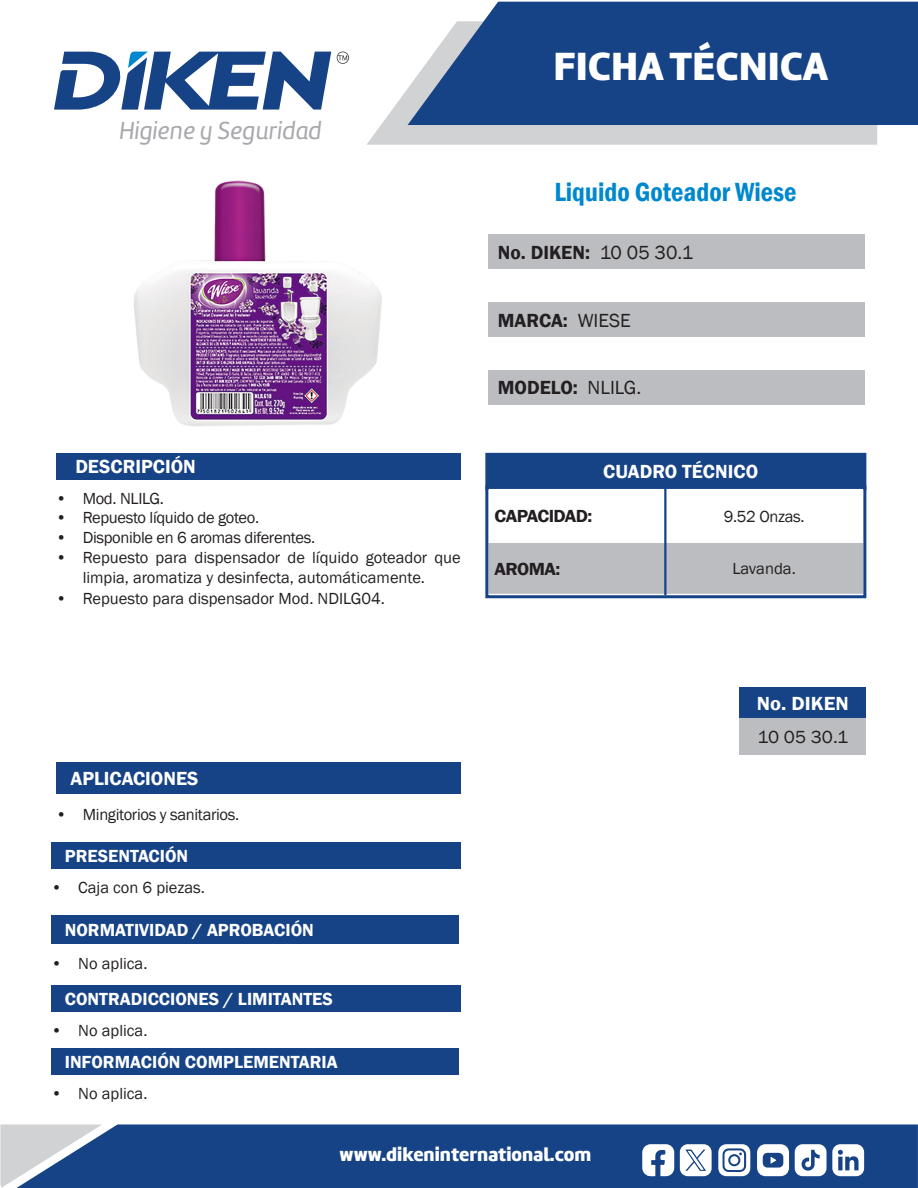
<style>
.page{position:relative;width:918px;height:1188px;background:#fff}
.page>*{position:absolute;margin:0;border:0;box-sizing:border-box;transform-origin:0 0}
.t1{font:40.8px "Amelia Basic Black";color:#fff}
.t2{font:600 condensed 27px "Franklin Gothic";color:#0088ce}
.t3{font:25.5px "Amelia Basic Italic";color:#a8a9ad}
.t4{font:600 19.5px "Franklin Gothic";color:#231f20}
.t5{font:600 19.5px "Franklin Gothic";color:#fff}
.t6{font:19.5px "Amelia Basic Black";color:#fff}
.t7{font:600 19.5px "Franklin Gothic";color:#fff;scale:1.05 1}
.t8{font:600 18px "Franklin Gothic";color:#fff}
.t9{font:600 18px "Franklin Gothic";letter-spacing:-.03em;color:#231f20;scale:1.05 1}
.t10{font:18px "Franklin Gothic";color:#231f20;scale:1.05 1}
.t11{font:16.5px/19.8px "Franklin Gothic";color:#231f20;text-align:center}
.t12{font:16.5px "Franklin Gothic";letter-spacing:-.02em;color:#231f20}
.s1{font-weight:400}
</style>
<div class="page">
<div style="left:102px;top:1124px;width:816px;height:64px;background:#164386"></div>
<svg style="left:0;top:1124px;width:102px;height:64px;background:#95a6be"></svg>
<svg style="left:367px;top:88px;width:510px;height:57px;background:#d5d6d8"></svg>
<svg style="left:408px;top:2px;width:510px;height:123px;background:#2b5490"></svg>
<svg style="left:54px;top:51px;width:277px;height:59px"></svg>
<svg style="left:337px;top:52px;width:12px;height:12px"></svg>
<svg style="left:680px;top:1144px;width:32px;height:32px"></svg>
<svg style="left:642px;top:1144px;width:32px;height:32px"></svg>
<svg style="left:718px;top:1144px;width:32px;height:32px"></svg>
<div style="left:730px;top:1156px;width:8px;height:8px;background:#fff;border-radius:50%"></div>
<svg style="left:757px;top:1144px;width:32px;height:32px"></svg>
<svg style="left:795px;top:1144px;width:69px;height:32px"></svg>
<div style="left:488px;top:235px;width:376px;height:34px;background:#bcbdc0"></div>
<div style="left:488px;top:303px;width:376px;height:34px;background:#bcbdc0"></div>
<div style="left:488px;top:370px;width:376px;height:34px;background:#bcbdc0"></div>
<div style="left:487px;top:454px;width:378px;height:34px;background:#164386"></div>
<div style="left:485px;top:453px;width:381px;height:37px;border:3px solid #164386"></div>
<svg style="left:489px;top:490px;width:373px;height:104px"></svg>
<div style="left:485px;top:486px;width:381px;height:112px;border:3px solid #164386"></div>
<hr style="left:664px;top:487px;width:2px;height:108px;background:#164386">
<div style="left:56px;top:453px;width:405px;height:26px;background:#164386"></div>
<div style="left:56px;top:762px;width:405px;height:32px;background:#164386"></div>
<div style="left:51px;top:842px;width:410px;height:27px;background:#164386"></div>
<div style="left:51px;top:985px;width:410px;height:27px;background:#164386"></div>
<div style="left:51px;top:915px;width:408px;height:29px;background:#164386"></div>
<div style="left:51px;top:1048px;width:408px;height:27px;background:#164386"></div>
<div style="left:739px;top:688px;width:127px;height:30px;background:#164386"></div>
<div style="left:739px;top:718px;width:127px;height:37px;background:#bcbdc0"></div>
<img style="left:134px;top:180px;width:248px;height:246px">
<h3 class="t3" style="left:119px;top:116px;width:204px">Higiene y Seguridad</h3>
<p class="t5" style="left:75px;top:454px;width:122px">DESCRIPCIÓN</p>
<p class="t12" style="left:56px;top:488px;width:110px">• Mod. NLILG.</p>
<p class="t12" style="left:56px;top:508px;width:205px">• Repuesto líquido de goteo.</p>
<p class="t12" style="left:56px;top:528px;width:261px">• Disponible en 6 aromas diferentes.</p>
<p class="t11" style="left:56px;top:548px;width:407px">• Repuesto para dispensador de líquido goteador que limpia, aromatiza y desinfecta, automáticamente.</p>
<p class="t11" style="left:56px;top:589px;width:331px">• Repuesto para dispensador Mod. NDILG04.</p>
<h1 class="t1" style="left:553px;top:41px;width:276px">FICHA TÉCNICA</h1>
<h2 class="t2" style="left:554px;top:174px;width:244px">Liquido Goteador Wiese</h2>
<p class="t4" style="left:498px;top:240px;width:197px">No. DIKEN: <span class="s1">10 05 30.1</span></p>
<p class="t4" style="left:498px;top:308px;width:135px">MARCA: <span class="s1">WIESE</span></p>
<p class="t4" style="left:498px;top:376px;width:145px">MODELO: <span class="s1">NLILG.</span></p>
<p class="t5" style="left:603px;top:460px;width:156px">CUADRO TÉCNICO</p>
<p class="t9" style="left:495px;top:505px;width:95px">CAPACIDAD:</p>
<p class="t11" style="left:724px;top:507px;width:82px">9.52 Onzas.</p>
<p class="t9" style="left:495px;top:558px;width:64px">AROMA:</p>
<p class="t11" style="left:732px;top:559px;width:65px">Lavanda.</p>
<p class="t5" style="left:70px;top:766px;width:129px">APLICACIONES</p>
<p class="t12" style="left:56px;top:805px;width:185px">• Mingitorios y sanitarios.</p>
<p class="t8" style="left:65px;top:845px;width:125px">PRESENTACIÓN</p>
<p class="t11" style="left:51px;top:878px;width:155px">• Caja con 6 piezas.</p>
<p class="t8" style="left:65px;top:919px;width:251px">NORMATIVIDAD / APROBACIÓN</p>
<p class="t11" style="left:51px;top:954px;width:98px">• No aplica.</p>
<p class="t8" style="left:65px;top:988px;width:270px">CONTRADICCIONES / LIMITANTES</p>
<p class="t11" style="left:51px;top:1021px;width:98px">• No aplica.</p>
<p class="t8" style="left:65px;top:1050px;width:274px">INFORMACIÓN COMPLEMENTARIA</p>
<p class="t11" style="left:51px;top:1084px;width:98px">• No aplica.</p>
<p class="t7" style="left:757px;top:691px;width:89px">No. DIKEN</p>
<p class="t10" style="left:758px;top:725px;width:88px">10 05 30.1</p>
<p class="t6" style="left:340px;top:1143px;width:253px">www.dikeninternational.com</p>
</div>
